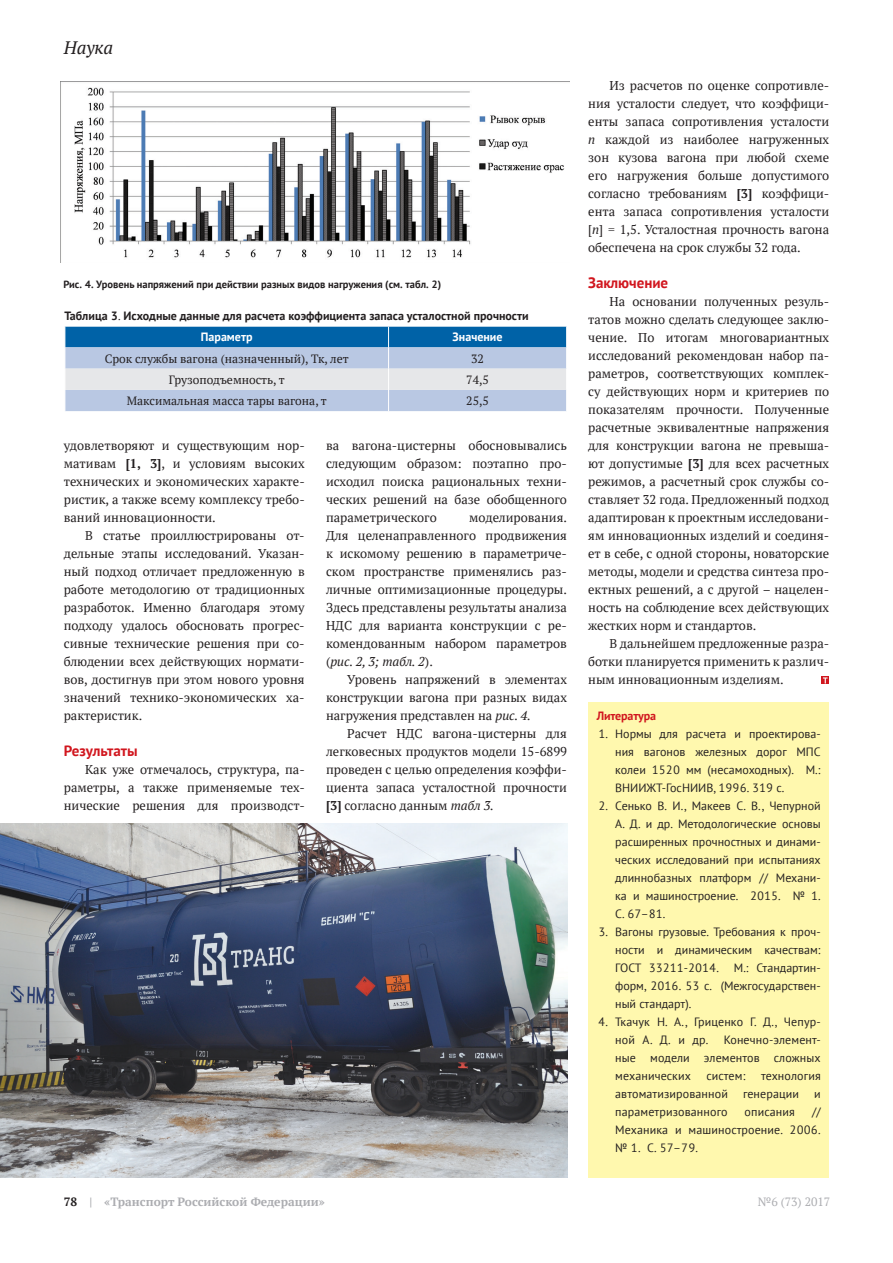
<style>
.page{position:relative;width:893px;height:1263px;background:#fff}
.page>*{position:absolute;margin:0;border:0;box-sizing:border-box;transform-origin:0 0}
.t1{font:italic 18px "PT Serif";color:#231f20}
.t2{font:700 15px "PT Sans";color:#d1161e}
.t3{font:12.75px/18px "PT Serif";color:#231f20;text-align:justify}
.t4{font:12px/18px "PT Sans";color:#231f20;text-align:justify}
.t5{font:12px "PT Serif";color:#231f20}
.t6{font:700 12px/21.6px "PT Sans";color:#231f20}
.t7{font:700 12px "PT Serif";color:#acadb1}
.t8{font:12px "PT Serif";color:#acadb1}
.t9{font:700 12px "PT Sans";color:#d1161e}
.t10{font:700 12px "PT Sans";color:#fff}
.t11{font:700 10.5px "PT Sans";color:#231f20}
.s1{font-weight:400}
.s2{color:#fff}
.s3{font-weight:700}
.s4{font-style:italic}
.s5{color:#231f20}
</style>
<div class="page">
<div style="left:588px;top:702px;width:241px;height:476px;background:#fff8ae"></div>
<svg style="left:65px;top:326px;width:502px;height:85px;background:#98b8d6"></svg>
<img style="left:60px;top:81px;width:509px;height:182px">
<img style="left:0;top:823px;width:567px;height:355px">
<div style="left:821px;top:676px;width:8px;height:8px;background:#d1161e"></div>
<svg style="left:823px;top:677px;width:5px;height:6px"></svg>
<h1 class="t1" style="left:64px;top:36px;width:51px">Наука</h1>
<p class="t11" style="left:63px;top:277px;width:379px">Рис. 4. Уровень напряжений при действии разных видов нагружения (см. табл. 2)</p>
<p class="t6" style="left:201px;top:304px;width:329px;text-indent:-136px">Таблица 3<span class="s1">.</span> Исходные данные для расчета коэффициента запаса усталостной прочности<br><span class="s2">Параметр</span></p>
<p class="t10" style="left:453px;top:329px;width:51px">Значение</p>
<p class="t5" style="left:105px;top:351px;width:245px">Срок службы вагона (назначенный), Тк, лет</p>
<p class="t5" style="left:471px;top:351px;width:14px">32</p>
<p class="t5" style="left:169px;top:372px;width:117px">Грузоподъемность, т</p>
<p class="t5" style="left:466px;top:372px;width:24px">74,5</p>
<p class="t5" style="left:127px;top:393px;width:202px">Максимальная масса тары вагона, т</p>
<p class="t5" style="left:466px;top:393px;width:24px">25,5</p>
<p class="t3" style="left:64px;top:436px;width:242px">удовлетворяют и существующим нор&shy;мативам <span class="s3">[1, 3]</span>, и условиям высоких технических и экономических характе&shy;ристик, а также всему комплексу требо&shy;ваний инновационности.</p>
<p class="t3" style="left:64px;top:526px;width:242px;text-indent:21px">В статье проиллюстрированы от&shy;дельные этапы исследований. Указан&shy;ный подход отличает предложенную в работе методологию от традиционных разработок. Именно благодаря этому подходу удалось обосновать прогрес&shy;сивные технические решения при со&shy;блюдении всех действующих нормати&shy;вов, достигнув при этом нового уровня значений технико-экономических ха&shy;рактеристик.</p>
<p class="t2" style="left:64px;top:741px;width:75px">Результаты</p>
<p class="t3" style="left:64px;top:760px;width:242px;text-indent:21px">Как уже отмечалось, структура, па&shy;раметры, а также применяемые тех&shy;нические решения для производст-</p>
<p class="t3" style="left:326px;top:436px;width:242px">ва вагона-цистерны обосновывались следующим образом: поэтапно про&shy;исходил поиска рациональных техни&shy;ческих решений на базе обобщенного параметрического</p>
<p class="t3" style="left:326px;top:508px;width:242px;text-indent:143px">моделирования.<br>Для целенаправленного продвижения к искомому решению в параметриче&shy;ском пространстве применялись раз&shy;личные оптимизационные процедуры.<br>Здесь представлены результаты анализа НДС для варианта конструкции с ре&shy;комендованным набором параметров (<span class="s4">рис. 2, 3; табл. 2</span>).</p>
<p class="t3" style="left:326px;top:670px;width:242px;text-indent:21px">Уровень напряжений в элементах конструкции вагона при разных видах нагружения представлен на <span class="s4">рис. 4.</span></p>
<p class="t3" style="left:326px;top:724px;width:242px;text-indent:21px">Расчет НДС вагона-цистерны для легковесных продуктов модели 15-6899 проведен с целью определения коэффи&shy;циента запаса усталостной прочности <span class="s3">[3]</span> согласно данным <span class="s4">табл 3.</span></p>
<p class="t3" style="left:588px;top:76px;width:242px;text-indent:21px">Из расчетов по оценке сопротивле&shy;ния усталости следует, что коэффици&shy;енты запаса сопротивления усталости <span class="s4">n</span> каждой из наиболее нагруженных зон кузова вагона при любой схеме его нагружения больше допустимого согласно требованиям <span class="s3">[3]</span> коэффици&shy;ента запаса сопротивления усталости [<span class="s4">n</span>] = 1,5. Усталостная прочность вагона обеспечена на срок службы 32 года.</p>
<p class="t2" style="left:588px;top:273px;width:81px">Заключение</p>
<p class="t3" style="left:588px;top:292px;width:242px;text-indent:21px">На основании полученных резуль&shy;татов можно сделать следующее заклю&shy;чение. По итогам многовариантных исследований рекомендован набор па&shy;раметров, соответствующих комплек&shy;су действующих норм и критериев по показателям прочности. Полученные расчетные эквивалентные напряжения для конструкции вагона не превыша&shy;ют допустимые <span class="s3">[3]</span> для всех расчетных режимов, а расчетный срок службы со&shy;ставляет 32 года. Предложенный подход адаптирован к проектным исследовани&shy;ям инновационных изделий и соединя&shy;ет в себе, с одной стороны, новаторские методы, модели и средства синтеза про&shy;ектных решений, а с другой – нацелен&shy;ность на соблюдение всех действующих жестких норм и стандартов.</p>
<p class="t3" style="left:588px;top:634px;width:242px;text-indent:21px">В дальнейшем предложенные разра&shy;ботки планируется применить к различ&shy;ным инновационным изделиям.</p>
<p class="t9" style="left:597px;top:708px;width:61px">Литература</p>
<p class="t4" style="left:615px;top:725px;width:207px;text-indent:-17px">1. Нормы для расчета и проектирова&shy;ния вагонов железных дорог МПС колеи 1520 мм (несамоходных). М.:<br>ВНИИЖТ-ГосНИИВ, 1996. 319 с.</p>
<p class="t4" style="left:615px;top:797px;width:207px;text-indent:-17px">2. Сенько В. И., Макеев С. В., Чепурной А. Д. и др. Методологические основы расширенных прочностных и динами&shy;ческих исследований при испытаниях длиннобазных платформ // Механи&shy;ка и машиностроение. 2015. № 1.<br>С. 67–81.</p>
<p class="t4" style="left:615px;top:923px;width:207px;text-indent:-17px">3. Вагоны грузовые. Требования к проч&shy;ности и динамическим качествам:<br>ГОСТ 33211-2014. М.: Стандартин&shy;форм, 2016. 53 с. (Межгосударствен&shy;ный стандарт).</p>
<p class="t4" style="left:615px;top:1013px;width:207px;text-indent:-17px">4. Ткачук Н. А., Гриценко Г. Д., Чепур&shy;ной А. Д. и др.</p>
<p class="t4" style="left:615px;top:1031px;width:207px;text-indent:109px">Конечно-элемент&shy;ные модели элементов сложных механических</p>
<p class="t4" style="left:706px;top:1067px;width:41px">систем:</p>
<p class="t4" style="left:761px;top:1067px;width:61px">технология</p>
<p class="t4" style="left:615px;top:1085px;width:114px">автоматизированной</p>
<p class="t4" style="left:743px;top:1085px;width:57px">генерации</p>
<p class="t4" style="left:814px;top:1085px;width:8px">и</p>
<p class="t4" style="left:615px;top:1103px;width:114px">параметризованного</p>
<p class="t4" style="left:745px;top:1103px;width:52px">описания</p>
<p class="t4" style="left:615px;top:1103px;width:207px;text-indent:197px">// Механика и машиностроение. 2006. № 1. С. 57–79.</p>
<p class="t7" style="left:64px;top:1194px;width:263px"><span class="s5">78</span> | «Транспорт Российской Федерации»</p>
<p class="t8" style="left:758px;top:1194px;width:74px">№6 (73) 2017</p>
</div>
